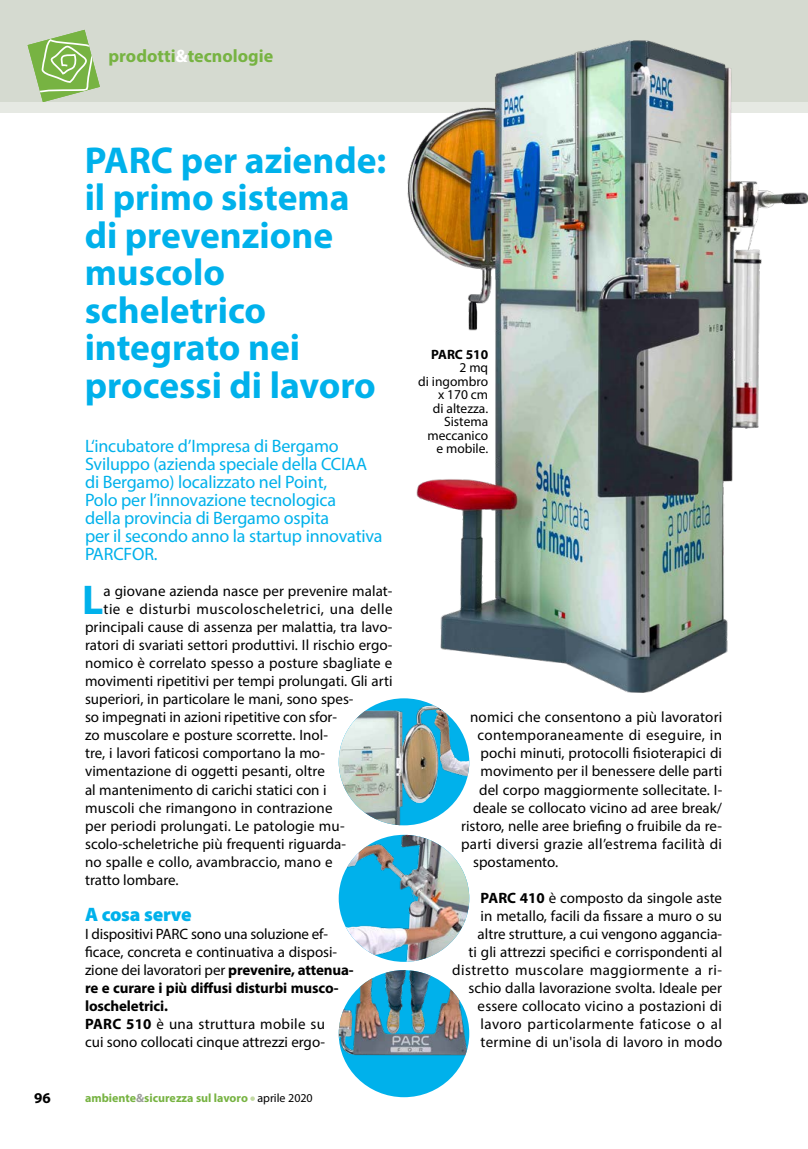
<style>
.page{position:relative;width:808px;height:1149px;background:#fff}
.page>*{position:absolute;margin:0;border:0;box-sizing:border-box;transform-origin:0 0}
.t1{font:700 41.7px "Myriad Pro";color:#00b1eb}
.t2{font:700 37.5px/37.5px "Myriad Pro";color:#00b1eb}
.t3{font:900 19.5px "Myriad Pro";letter-spacing:-.01em;color:#00b1eb}
.t4{font:18px/18px "Myriad Pro";letter-spacing:-.01em;color:#00b1eb}
.t5{font:700 18px "Myriad Pro";color:#77b342}
.t6{font:15px/18px "Myriad Pro";letter-spacing:.005em;color:#000}
.t7{font:15px "Myriad Pro";letter-spacing:.03em;color:#000}
.t8{font:700 15px "Myriad Pro";color:#000}
.t9{font:13.5px/13.5px "Myriad Pro";color:#000;text-align:right}
.t10{font:700 13.5px "Myriad Pro";color:#000}
.t11{font:700 12px "Myriad Pro";color:#77b342}
.s1{color:#fff}
.s2{font-weight:700}
.s3{color:#9d9d9c}
.s4{font-weight:400;color:#000}
</style>
<div class="page">
<div style="left:0;top:0;width:808px;height:102px;background:#d5dad0"></div>
<svg style="left:28px;top:30px;width:72px;height:72px"></svg>
<svg style="left:250px;top:1096px;width:5px;height:4px"></svg>
<div style="left:0;top:102px;width:808px;height:11px;background:#e6e9e3"></div>
<img style="left:407px;top:40px;width:401px;height:653px">
<img style="left:339px;top:698px;width:130px;height:127px">
<img style="left:339px;top:834px;width:130px;height:127px">
<div style="left:339px;top:969px;width:130px;height:127px;background:#00b1eb;border-radius:50%"></div>
<img style="left:339px;top:969px;width:130px;height:109px">
<p class="t5" style="left:108px;top:44px;width:166px">prodotti<span class="s1">&amp;</span>tecnologie</p>
<h2 class="t2" style="left:85px;top:140px;width:303px">PARC per aziende: il primo sistema di prevenzione muscolo scheletrico integrato nei processi di lavoro</h2>
<p class="t4" style="left:85px;top:437px;width:299px">L‘incubatore d’Impresa di Bergamo Sviluppo (azienda speciale della CCIAA di Bergamo) localizzato nel Point,<br>Polo per l’innovazione tecnologica<br>della provincia di Bergamo ospita<br>per il secondo anno la startup innovativa PARCFOR.</p>
<h1 class="t1" style="left:82px;top:573px;width:23px">L</h1>
<p class="t6" style="left:104px;top:582px;width:290px">a giovane azienda nasce per prevenire malat-</p>
<p class="t7" style="left:104px;top:600px;width:291px">tie e disturbi muscoloscheletrici, una delle</p>
<p class="t6" style="left:85px;top:618px;width:309px">principali cause di assenza per malattia, tra lavo-</p>
<p class="t6" style="left:85px;top:636px;width:309px">ratori di svariati settori produttivi. Il rischio ergo-</p>
<p class="t6" style="left:85px;top:654px;width:309px">nomico è correlato spesso a posture sbagliate e</p>
<p class="t6" style="left:85px;top:672px;width:309px">movimenti ripetitivi per tempi prolungati. Gli arti</p>
<p class="t6" style="left:85px;top:690px;width:270px">superiori, in particolare le mani, sono spes-</p>
<p class="t6" style="left:85px;top:708px;width:253px">so impegnati in azioni ripetitive con sfor-</p>
<p class="t6" style="left:85px;top:726px;width:244px">zo muscolare e posture scorrette. Inol-</p>
<p class="t6" style="left:85px;top:744px;width:241px">tre, i lavori faticosi comportano la mo-</p>
<p class="t6" style="left:85px;top:762px;width:241px">vimentazione di oggetti pesanti, oltre</p>
<p class="t6" style="left:85px;top:780px;width:243px">al mantenimento di carichi statici con i</p>
<p class="t6" style="left:85px;top:798px;width:249px">muscoli che rimangono in contrazione</p>
<p class="t6" style="left:85px;top:816px;width:261px">per periodi prolungati. Le patologie mu-</p>
<p class="t6" style="left:85px;top:834px;width:262px">scolo-scheletriche più frequenti riguarda-</p>
<p class="t6" style="left:85px;top:852px;width:249px">no spalle e collo, avambraccio, mano e</p>
<p class="t6" style="left:85px;top:870px;width:95px">tratto lombare.</p>
<h3 class="t3" style="left:85px;top:900px;width:108px">A cosa serve</h3>
<p class="t6" style="left:85px;top:924px;width:270px">I dispositivi PARC sono una soluzione ef&shy;ficace, concreta e continuativa a disposi&shy;zione dei lavoratori per <span class="s2">prevenire, attenua&shy;re e curare i più diffusi disturbi musco&shy;loscheletrici.<br>PARC 510</span> è una struttura mobile su<br>cui sono collocati cinque attrezzi ergo-</p>
<p class="t8" style="left:34px;top:1087px;width:18px">96</p>
<p class="t11" style="left:85px;top:1089px;width:229px">ambiente<span class="s3">&amp;</span>sicurezza sul lavoro <span class="s4">aprile 2020</span></p>
<p class="t10" style="left:431px;top:345px;width:59px">PARC 510</p>
<p class="t9" style="left:418px;top:360px;width:71px">2 mq<br>di ingombro x 170 cm<br>di altezza.<br>Sistema meccanico e mobile.</p>
<p class="t6" style="left:470px;top:708px;width:254px">nomici che consentono a più lavoratori</p>
<p class="t6" style="left:478px;top:726px;width:246px">contemporaneamente di eseguire, in</p>
<p class="t6" style="left:481px;top:744px;width:243px">pochi minuti, protocolli fisioterapici di</p>
<p class="t6" style="left:481px;top:762px;width:243px">movimento per il benessere delle parti</p>
<p class="t6" style="left:479px;top:780px;width:245px">del corpo maggiormente sollecitate. I-</p>
<p class="t6" style="left:473px;top:798px;width:250px">deale se collocato vicino ad aree break/</p>
<p class="t6" style="left:461px;top:816px;width:262px">ristoro, nelle aree briefing o fruibile da re-</p>
<p class="t6" style="left:461px;top:834px;width:262px">parti diversi grazie all’estrema facilità di</p>
<p class="t6" style="left:473px;top:852px;width:86px">spostamento.</p>
<p class="t6" style="left:452px;top:888px;width:272px;text-align:right"><span class="s2">PARC 410</span> è composto da singole aste<br>in metallo, facili da fissare a muro o su altre strutture, a cui vengono aggancia-<br>ti gli attrezzi specifici e corrispondenti al distretto muscolare maggiormente a ri&shy;schio dalla lavorazione svolta. Ideale per essere collocato vicino a postazioni di lavoro particolarmente faticose o al termine di un'isola di lavoro in modo</p>
</div>
